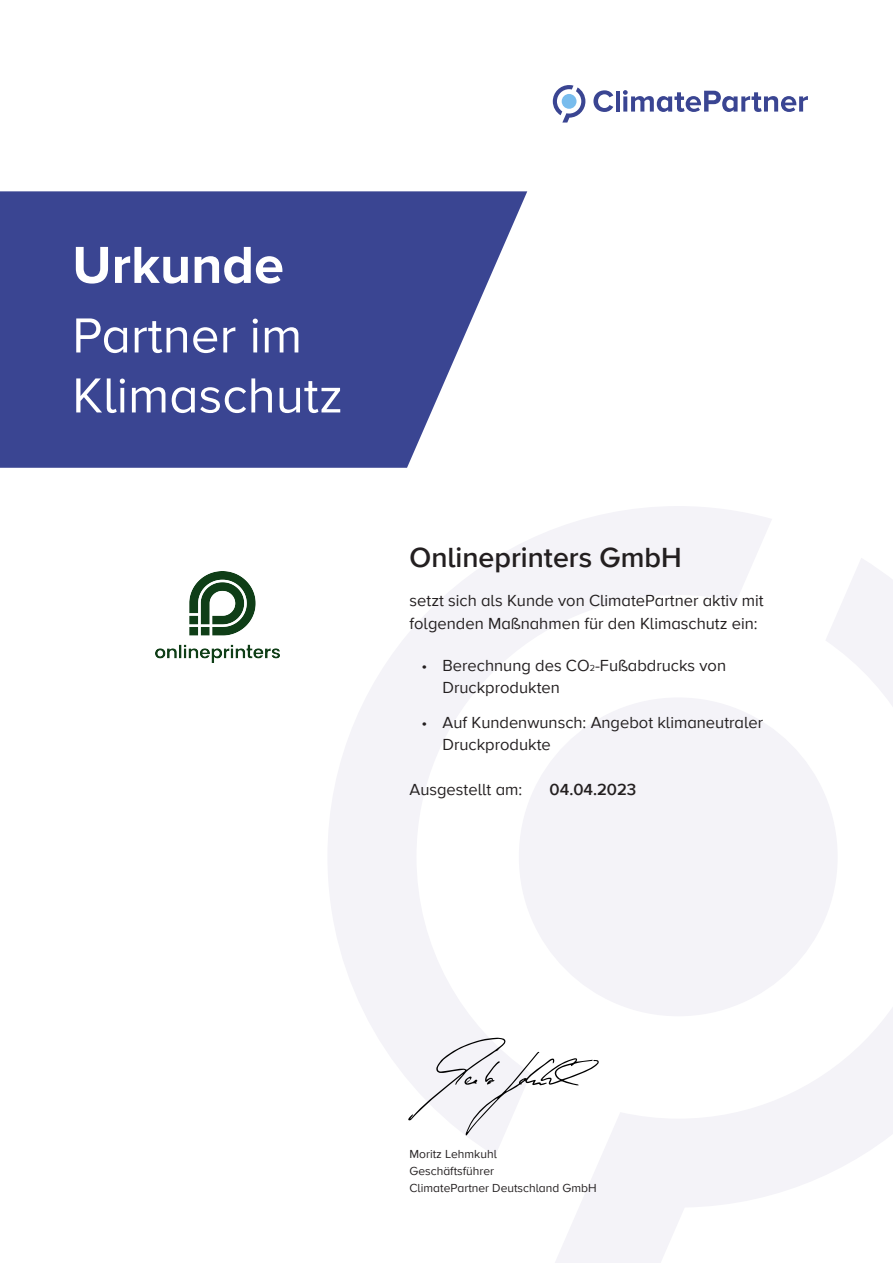
<style>
.page{position:relative;width:893px;height:1263px;background:#fff}
.page>*{position:absolute;margin:0;border:0;box-sizing:border-box;transform-origin:0 0}
.t1{font:700 54px "Proxima Nova A";color:#fff}
.t2{font:51px/60px "Proxima Nova A";color:#fff}
.t3{font:600 28.5px "Proxima Nova A";color:#231f20}
.t4{font:16.5px/22.5px "Proxima Nova A";color:#231f20}
.t5{font:600 16.5px "Proxima Nova A";color:#231f20}
.t6{font:12px/17.2px "Proxima Nova A";color:#231f20}
.s1{font-size:9px}
</style>
<div class="page">
<svg style="left:593px;top:90px;width:20px;height:22px"></svg>
<hr style="left:616px;top:91px;width:4px;height:21px;background:#3a4592">
<svg style="left:623px;top:90px;width:185px;height:22px"></svg>
<svg style="left:553px;top:85px;width:32px;height:38px"></svg>
<svg style="left:0;top:191px;width:527px;height:277px;background:#505a9e"></svg>
<svg style="left:328px;top:506px;width:444px;height:649px"></svg>
<svg style="left:533px;top:558px;width:360px;height:705px;fill:#f4f3f8"></svg>
<svg style="left:408px;top:1038px;width:191px;height:97px"></svg>
<img style="left:155px;top:572px;width:124px;height:91px">
<h1 class="t1" style="left:72px;top:225px;width:213px">Urkunde</h1>
<h2 class="t2" style="left:72px;top:303px;width:272px">Partner im<br>Klimaschutz</h2>
<h3 class="t3" style="left:410px;top:541px;width:274px">Onlineprinters GmbH</h3>
<p class="t4" style="left:410px;top:590px;width:356px">setzt sich als Kunde von ClimatePartner aktiv mit folgenden Maßnahmen für den Klimaschutz ein:</p>
<p class="t4" style="left:443px;top:654px;width:285px;text-indent:-21px">• Berechnung des CO<span class="s1">2</span>-Fußabdrucks von<br>Druckprodukten</p>
<p class="t4" style="left:443px;top:711px;width:322px;text-indent:-21px">• Auf Kundenwunsch: Angebot klimaneutraler<br>Druckprodukte</p>
<p class="t4" style="left:410px;top:779px;width:114px">Ausgestellt am:</p>
<p class="t5" style="left:550px;top:780px;width:88px">04.04.2023</p>
<p class="t6" style="left:410px;top:1145px;width:189px">Moritz Lehmkuhl<br>Geschäftsführer<br>ClimatePartner Deutschland GmbH</p>
</div>
